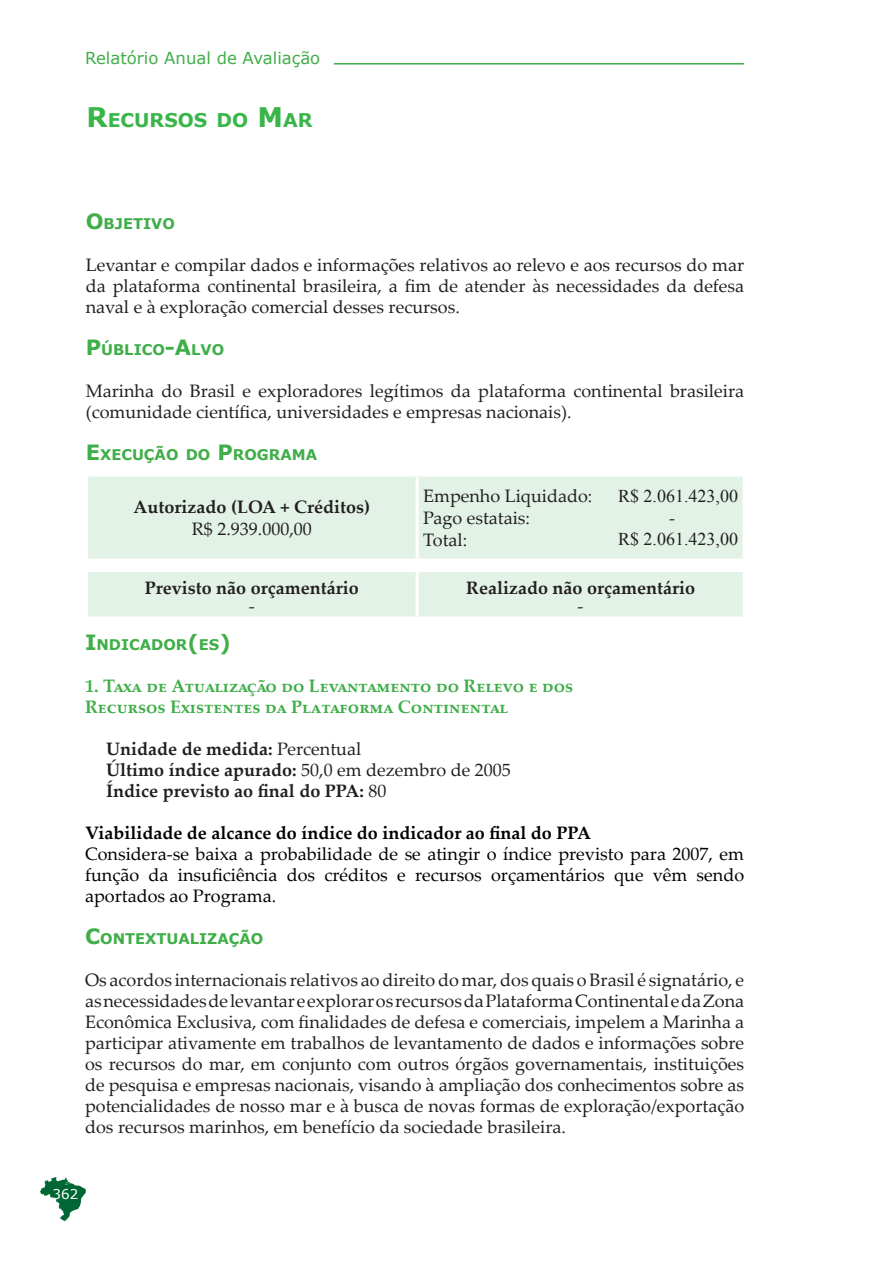
<style>
.page{position:relative;width:893px;height:1263px;background:#fff}
.page>*{position:absolute;margin:0;border:0;box-sizing:border-box;transform-origin:0 0}
.t1{font:700 18.9px "Verdana";color:#3ab54a}
.t2{font:18px/21px "Palatino Linotype";color:#231f20;text-align:justify}
.t3{font:700 18px "Palatino Linotype";color:#231f20}
.t4{font:18px/21px "Palatino Linotype";color:#000;text-align:justify}
.t5{font:700 18px "Palatino Linotype";color:#40ae49}
.t6{font:700 18px "Palatino Linotype";color:#000}
.t7{font:18px "Times New Roman";color:#231f20}
.t8{font:16.5px "Verdana";color:#40ae49}
.t9{font:700 14.7px "Verdana";color:#40ae49}
.t10{font:13.5px "Verdana";color:#fff}
.s1{font-size:27px}
.s2{font-size:21px}
.s3{font-weight:400}
</style>
<div class="page">
<img style="left:40px;top:1178px;width:45px;height:43px">
<hr style="left:334px;top:63px;width:410px;height:2px;background:#40ae49">
<div style="left:88px;top:476px;width:655px;height:140px;background:#e3f2e7"></div>
<hr style="left:416px;top:476px;width:3px;height:82px;background:#fff">
<hr style="left:85px;top:558px;width:332px;height:3px;background:#fff">
<hr style="left:417px;top:558px;width:183px;height:3px;background:#fff">
<hr style="left:600px;top:558px;width:146px;height:3px;background:#fff">
<svg style="left:88px;top:561px;width:655px;height:8px"></svg>
<hr style="left:85px;top:569px;width:332px;height:3px;background:#fff">
<hr style="left:417px;top:569px;width:183px;height:3px;background:#fff">
<hr style="left:416px;top:572px;width:3px;height:44px;background:#fff">
<hr style="left:600px;top:569px;width:146px;height:3px;background:#fff">
<p class="t8" style="left:85px;top:48px;width:237px">Relatório Anual de Avaliação</p>
<p class="t1" style="left:87px;top:108px;width:228px"><span class="s1">R</span>ECURSOS DO <span class="s1">M</span> AR</p>
<p class="t9" style="left:86px;top:214px;width:91px"><span class="s2">O</span>BJETIVO</p>
<p class="t2" style="left:86px;top:253px;width:660px">Levantar e compilar dados e informações relativos ao relevo e aos recursos do mar da plataforma continental brasileira, a fim de atender às necessidades da defesa naval e à exploração comercial desses recursos.</p>
<p class="t9" style="left:86px;top:340px;width:140px"><span class="s2">P</span> ÚBLICO<span class="s2">-A</span>LVO</p>
<p class="t2" style="left:86px;top:379px;width:660px">Marinha do Brasil e exploradores legítimos da plataforma continental brasileira (comunidade científica, universidades e empresas nacionais).</p>
<p class="t9" style="left:86px;top:445px;width:232px"><span class="s2">E</span>XECUÇÃO DO <span class="s2">P</span> ROGRAMA</p>
<p class="t3" style="left:134px;top:494px;width:238px">Autorizado (LOA + Créditos)</p>
<p class="t2" style="left:192px;top:517px;width:122px">R$ 2.939.000,00</p>
<p class="t3" style="left:145px;top:575px;width:215px">Previsto não orçamentário</p>
<p class="t2" style="left:249px;top:595px;width:7px">-</p>
<p class="t2" style="left:423px;top:485px;width:171px">Empenho Liquidado:</p>
<p class="t2" style="left:423px;top:507px;width:108px">Pago estatais:</p>
<p class="t2" style="left:423px;top:528px;width:46px">Total:</p>
<p class="t7" style="left:618px;top:484px;width:122px">R$ 2.061.423,00</p>
<p class="t2" style="left:669px;top:506px;width:7px">-</p>
<p class="t7" style="left:618px;top:527px;width:122px">R$ 2.061.423,00</p>
<p class="t3" style="left:466px;top:575px;width:230px">Realizado não orçamentário</p>
<p class="t2" style="left:578px;top:595px;width:7px">-</p>
<p class="t9" style="left:85px;top:635px;width:47px"><span class="s2">I</span>NDICA</p>
<p class="t9" style="left:151px;top:635px;width:81px">DOR<span class="s2">(</span>ES<span class="s2">)</span></p>
<p class="t5" style="left:85px;top:673px;width:490px">1. Taxa de Atualização do Levantamento do Relevo e dos</p>
<p class="t5" style="left:85px;top:694px;width:425px">Recursos Existentes da Plataforma Continental</p>
<p class="t3" style="left:106px;top:736px;width:257px">Unidade de medida: <span class="s3">Percentual</span></p>
<p class="t3" style="left:106px;top:757px;width:406px">Último índice apurado: <span class="s3">50,0 em dezembro de 2005</span></p>
<p class="t3" style="left:106px;top:778px;width:282px">Índice previsto ao final do PPA: <span class="s3">80</span></p>
<p class="t6" style="left:85px;top:820px;width:507px">Viabilidade de alcance do índice do indicador ao final do PPA</p>
<p class="t4" style="left:85px;top:842px;width:661px">Considera-se baixa a probabilidade de se atingir o índice previsto para 2007, em função da insuficiência dos créditos e recursos orçamentários que vêm sendo aportados ao Programa.</p>
<p class="t9" style="left:85px;top:929px;width:180px"><span class="s2">C</span>ONTEXTUALIZAÇÃO</p>
<p class="t2" style="left:85px;top:968px;width:661px">Os acordos internacionais relativos ao direito do mar, dos quais o Brasil é signatário, e as necessidades de levantar e explorar os recursos da Plataforma Continental e da Zona Econômica Exclusiva, com finalidades de defesa e comerciais, impelem a Marinha a participar ativamente em trabalhos de levantamento de dados e informações sobre os recursos do mar, em conjunto com outros órgãos governamentais, instituições de pesquisa e empresas nacionais, visando à ampliação dos conhecimentos sobre as potencialidades de nosso mar e à busca de novas formas de exploração/exportação dos recursos marinhos, em benefício da sociedade brasileira.</p>
<p class="t10" style="left:53px;top:1185px;width:27px">362</p>
</div>
